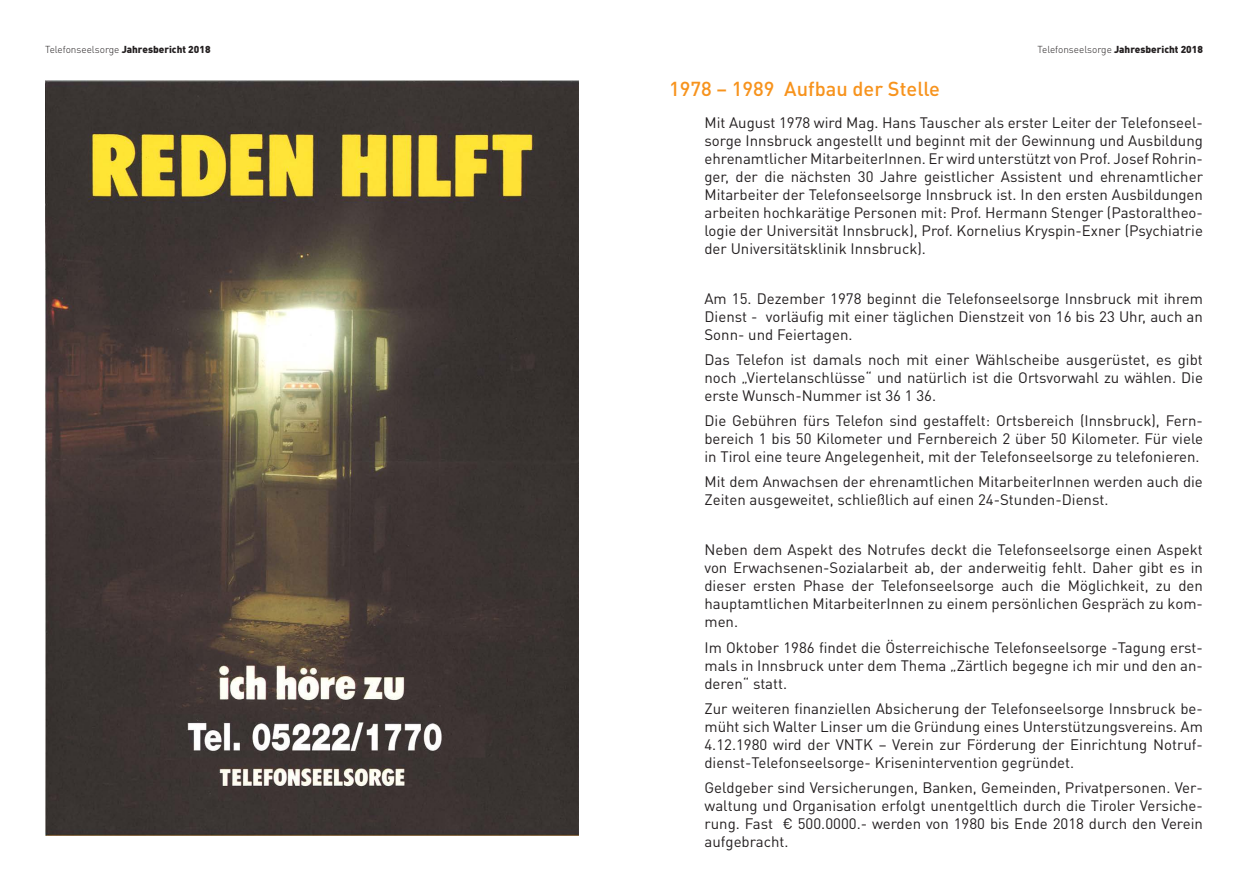
<style>
.page{position:relative;width:1248px;height:886px;background:#fff}
.page>*{position:absolute;margin:0;border:0;box-sizing:border-box;transform-origin:0 0}
.t1{font:500 20px "DIN Pro";color:#f7931d}
.t2{font:15px/18px "DIN Pro";color:#231f20;text-align:justify}
.t3{font:900 10px "DIN Pro";color:#231f20}
.s1{font-weight:300}
</style>
<div class="page">
<img style="left:45px;top:80px;width:534px;height:755px">
<p class="t3" style="left:45px;top:42px;width:167px"><span class="s1">Telefonseelsorge</span> Jahresbericht 2018</p>
<p class="t3" style="left:1037px;top:42px;width:167px"><span class="s1">Telefonseelsorge</span> Jahresbericht 2018</p>
<h1 class="t1" style="left:669px;top:75px;width:272px">1978 – 1989 Aufbau der Stelle</h1>
<p class="t2" style="left:704px;top:113px;width:500px">Mit August 1978 wird Mag. Hans Tauscher als erster Leiter der Telefonseel&shy;sorge Innsbruck angestellt und beginnt mit der Gewinnung und Ausbildung ehrenamtlicher MitarbeiterInnen. Er wird unterstützt von Prof. Josef Rohrin&shy;ger, der die nächsten 30 Jahre geistlicher Assistent und ehrenamtlicher Mitarbeiter der Telefonseelsorge Innsbruck ist. In den ersten Ausbildungen arbeiten hochkarätige Personen mit: Prof. Hermann Stenger (Pastoraltheo&shy;logie der Universität Innsbruck), Prof. Kornelius Kryspin-Exner (Psychiatrie der Universitätsklinik Innsbruck).</p>
<p class="t2" style="left:704px;top:289px;width:500px">Am 15. Dezember 1978 beginnt die Telefonseelsorge Innsbruck mit ihrem Dienst - vorläufig mit einer täglichen Dienstzeit von 16 bis 23 Uhr, auch an Sonn- und Feiertagen.</p>
<p class="t2" style="left:704px;top:350px;width:500px">Das Telefon ist damals noch mit einer Wählscheibe ausgerüstet, es gibt noch „Viertelanschlüsse“ und natürlich ist die Ortsvorwahl zu wählen. Die erste Wunsch-Nummer ist 36 1 36.</p>
<p class="t2" style="left:704px;top:411px;width:500px">Die Gebühren fürs Telefon sind gestaffelt: Ortsbereich (Innsbruck), Fern&shy;bereich 1 bis 50 Kilometer und Fernbereich 2 über 50 Kilometer. Für viele in Tirol eine teure Angelegenheit, mit der Telefonseelsorge zu telefonieren.</p>
<p class="t2" style="left:704px;top:472px;width:500px">Mit dem Anwachsen der ehrenamtlichen MitarbeiterInnen werden auch die<br>Zeiten ausgeweitet, schließlich auf einen 24-Stunden-Dienst.</p>
<p class="t2" style="left:704px;top:540px;width:500px">Neben dem Aspekt des Notrufes deckt die Telefonseelsorge einen Aspekt von Erwachsenen-Sozialarbeit ab, der anderweitig fehlt. Daher gibt es in dieser ersten Phase der Telefonseelsorge auch die Möglichkeit, zu den hauptamtlichen MitarbeiterInnen zu einem persönlichen Gespräch zu kom&shy;men.</p>
<p class="t2" style="left:704px;top:637px;width:500px">Im Oktober 1986 findet die Österreichische Telefonseelsorge -Tagung erst&shy;mals in Innsbruck unter dem Thema „Zärtlich begegne ich mir und den an&shy;deren“ statt.</p>
<p class="t2" style="left:704px;top:698px;width:500px">Zur weiteren finanziellen Absicherung der Telefonseelsorge Innsbruck be&shy;müht sich Walter Linser um die Gründung eines Unterstützungsvereins. Am 4.12.1980 wird der VNTK – Verein zur Förderung der Einrichtung Notruf&shy;dienst-Telefonseelsorge- Krisenintervention gegründet.</p>
<p class="t2" style="left:704px;top:778px;width:500px">Geldgeber sind Versicherungen, Banken, Gemeinden, Privatpersonen. Ver&shy;waltung und Organisation erfolgt unentgeltlich durch die Tiroler Versiche&shy;rung. Fast € 500.0000.- werden von 1980 bis Ende 2018 durch den Verein aufgebracht.</p>
</div>
